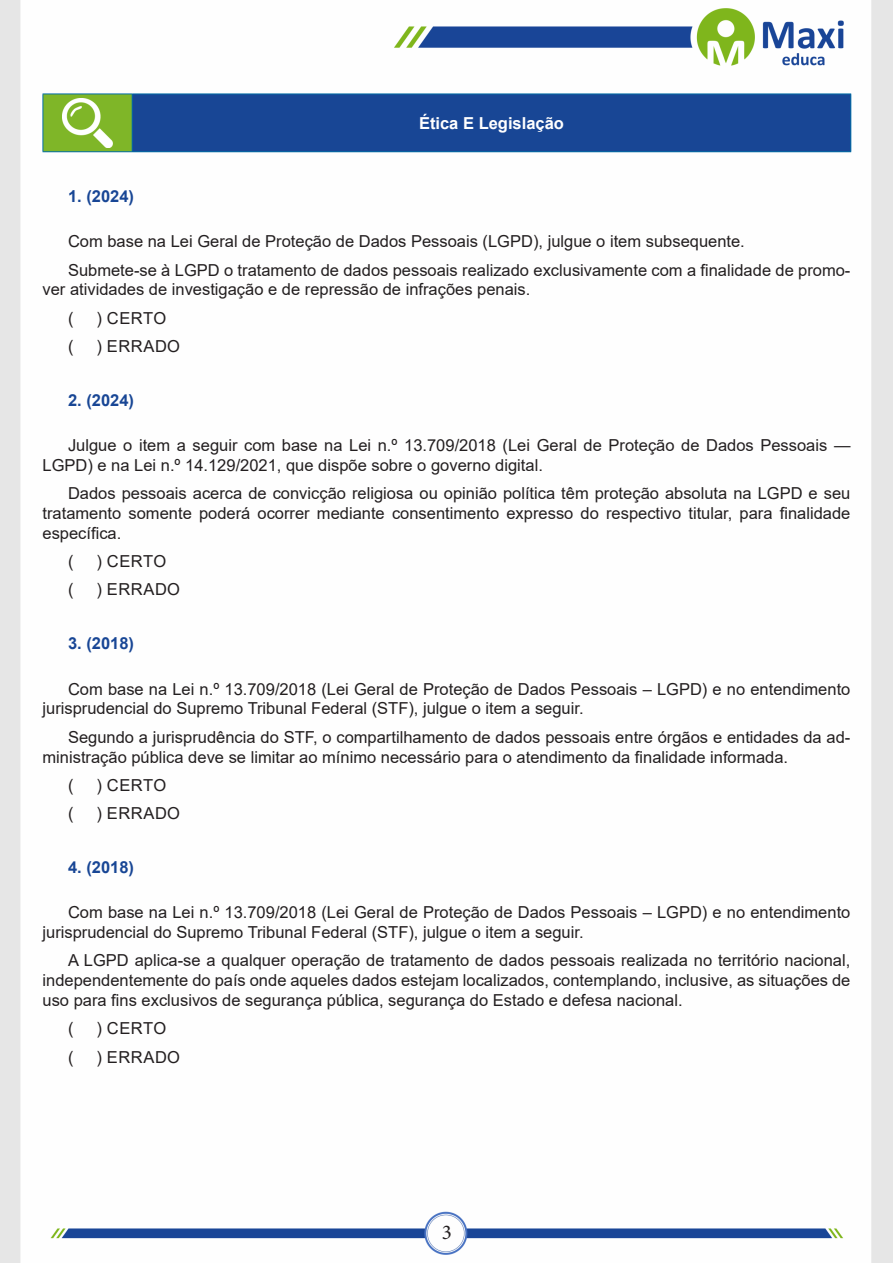
<style>
.page{position:relative;width:893px;height:1263px;background:#fff}
.page>*{position:absolute;margin:0;border:0;box-sizing:border-box;transform-origin:0 0}
.t1{font:21px "Minion Pro";color:#231f20}
.TEXTO_BASE{font:16.5px/19.8px "Arial";color:#231f20}
.TEXTO_BASE-2{font:700 16.5px "Arial";color:#184695}
.CENTRALIZAR{font:700 16.5px "Arial";color:#fff}
</style>
<div class="page">
<img style="left:0;top:0;width:893px;height:1263px">
<div style="left:43px;top:94px;width:89px;height:58px;background:#7fb628"></div>
<div style="left:132px;top:94px;width:719px;height:58px;background:#184695"></div>
<hr style="left:43px;top:94px;width:89px;height:1px;background:#036ea6">
<hr style="left:43px;top:94px;width:1px;height:57px;background:#036ea6">
<hr style="left:43px;top:151px;width:89px;height:1px;background:#036ea6">
<hr style="left:132px;top:94px;width:719px;height:1px;background:#036ea6">
<hr style="left:132px;top:94px;width:1px;height:57px;background:#036ea6">
<hr style="left:850px;top:94px;width:1px;height:57px;background:#036ea6">
<hr style="left:132px;top:151px;width:719px;height:1px;background:#036ea6">
<img style="left:62px;top:98px;width:51px;height:49px">
<p class="CENTRALIZAR" style="left:419px;top:111px;width:146px">Ética E Legislação</p>
<p class="TEXTO_BASE-2" style="left:68px;top:184px;width:68px">1. (2024)</p>
<p class="TEXTO_BASE" style="left:68px;top:231px;width:678px">Com base na Lei Geral de Proteção de Dados Pessoais (LGPD), julgue o item subsequente.</p>
<p class="TEXTO_BASE" style="left:43px;top:260px;width:809px;text-indent:26px">Submete-se à LGPD o tratamento de dados pessoais realizado exclusivamente com a finalidade de promo&shy;ver atividades de investigação e de repressão de infrações penais.</p>
<p class="TEXTO_BASE" style="left:68px;top:308px;width:7px">(</p>
<p class="TEXTO_BASE" style="left:97px;top:308px;width:71px">) CERTO</p>
<p class="TEXTO_BASE" style="left:68px;top:336px;width:7px">(</p>
<p class="TEXTO_BASE" style="left:97px;top:336px;width:85px">) ERRADO</p>
<p class="TEXTO_BASE-2" style="left:68px;top:388px;width:68px">2. (2024)</p>
<p class="TEXTO_BASE" style="left:43px;top:435px;width:809px;text-indent:26px">Julgue o item a seguir com base na Lei n.º 13.709/2018 (Lei Geral de Proteção de Dados Pessoais —<br>LGPD) e na Lei n.º 14.129/2021, que dispõe sobre o governo digital.</p>
<p class="TEXTO_BASE" style="left:43px;top:483px;width:809px;text-align:justify;text-indent:26px">Dados pessoais acerca de convicção religiosa ou opinião política têm proteção absoluta na LGPD e seu tratamento somente poderá ocorrer mediante consentimento expresso do respectivo titular, para finalidade específica.</p>
<p class="TEXTO_BASE" style="left:68px;top:551px;width:7px">(</p>
<p class="TEXTO_BASE" style="left:97px;top:551px;width:71px">) CERTO</p>
<p class="TEXTO_BASE" style="left:68px;top:580px;width:7px">(</p>
<p class="TEXTO_BASE" style="left:97px;top:580px;width:85px">) ERRADO</p>
<p class="TEXTO_BASE-2" style="left:68px;top:632px;width:68px">3. (2018)</p>
<p class="TEXTO_BASE" style="left:43px;top:679px;width:809px;text-indent:26px">Com base na Lei n.º 13.709/2018 (Lei Geral de Proteção de Dados Pessoais – LGPD) e no entendimento jurisprudencial do Supremo Tribunal Federal (STF), julgue o item a seguir.</p>
<p class="TEXTO_BASE" style="left:43px;top:727px;width:809px;text-indent:26px">Segundo a jurisprudência do STF, o compartilhamento de dados pessoais entre órgãos e entidades da ad&shy;ministração pública deve se limitar ao mínimo necessário para o atendimento da finalidade informada.</p>
<p class="TEXTO_BASE" style="left:68px;top:775px;width:7px">(</p>
<p class="TEXTO_BASE" style="left:97px;top:775px;width:71px">) CERTO</p>
<p class="TEXTO_BASE" style="left:68px;top:803px;width:7px">(</p>
<p class="TEXTO_BASE" style="left:97px;top:803px;width:85px">) ERRADO</p>
<p class="TEXTO_BASE-2" style="left:68px;top:855px;width:68px">4. (2018)</p>
<p class="TEXTO_BASE" style="left:43px;top:902px;width:809px;text-indent:26px">Com base na Lei n.º 13.709/2018 (Lei Geral de Proteção de Dados Pessoais – LGPD) e no entendimento jurisprudencial do Supremo Tribunal Federal (STF), julgue o item a seguir.</p>
<p class="TEXTO_BASE" style="left:43px;top:950px;width:809px;text-align:justify;text-indent:26px">A LGPD aplica-se a qualquer operação de tratamento de dados pessoais realizada no território nacional, independentemente do país onde aqueles dados estejam localizados, contemplando, inclusive, as situações de uso para fins exclusivos de segurança pública, segurança do Estado e defesa nacional.</p>
<p class="TEXTO_BASE" style="left:68px;top:1018px;width:7px">(</p>
<p class="TEXTO_BASE" style="left:97px;top:1018px;width:71px">) CERTO</p>
<p class="TEXTO_BASE" style="left:68px;top:1047px;width:7px">(</p>
<p class="TEXTO_BASE" style="left:97px;top:1047px;width:85px">) ERRADO</p>
<p class="t1" style="left:442px;top:1218px;width:12px">3</p>
</div>
